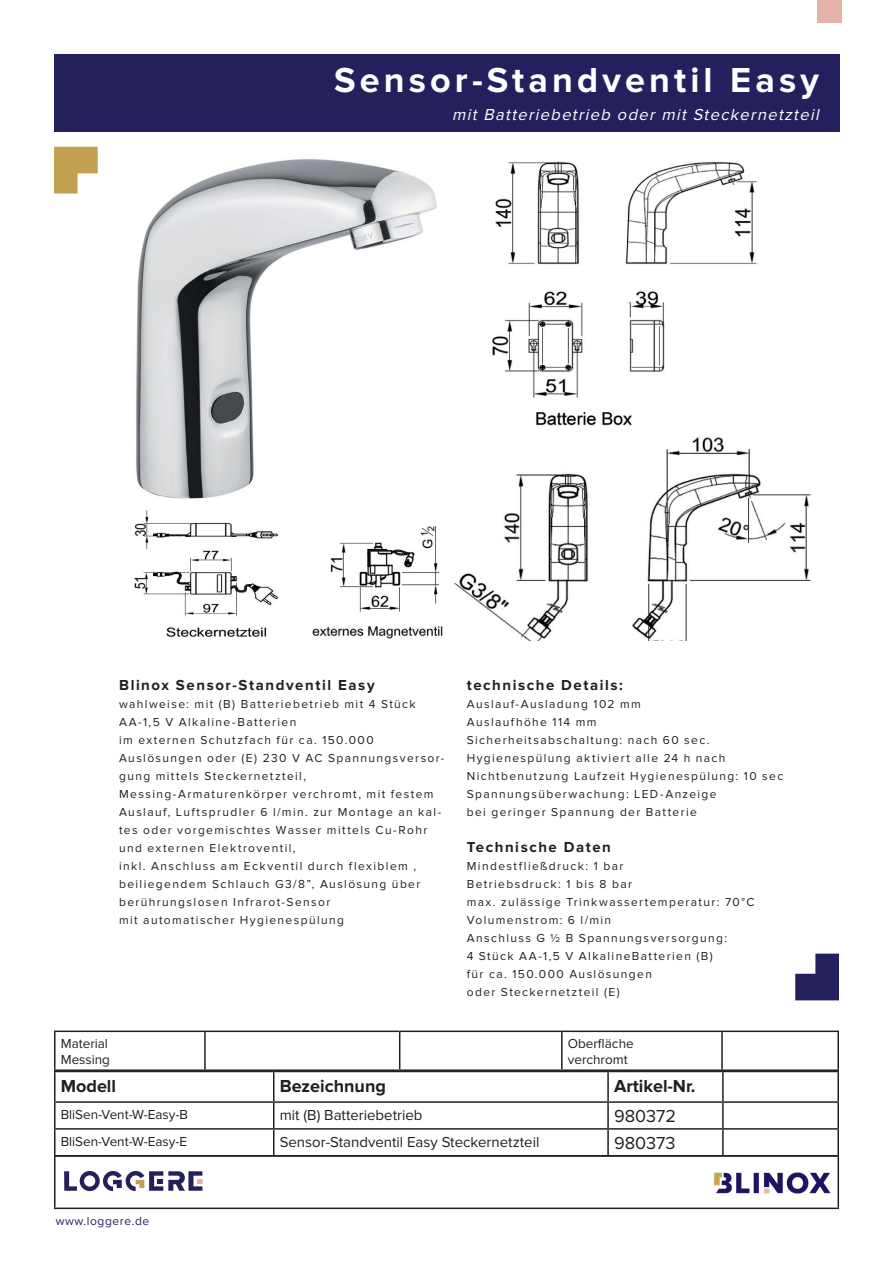
<style>
.page{position:relative;width:893px;height:1263px;background:#fff}
.page>*{position:absolute;margin:0;border:0;box-sizing:border-box;transform-origin:0 0}
.t1{font:700 36px "Proxima Nova";letter-spacing:.115em;color:#fff}
.t2{font:700 18px "Proxima Nova";color:#231f20}
.t3{font:18px "Proxima Nova";color:#231f20}
.t4{font:italic 16.5px "Proxima Nova";color:#fff}
.t5{font:700 15px "Proxima Nova";letter-spacing:.105em;color:#231f20}
.t6{font:15px "Proxima Nova";color:#231f20}
.t7{font:13.5px/16.2px "Proxima Nova";color:#231f20}
.t8{font:12px/18px "Proxima Nova";letter-spacing:.115em;color:#231f20}
.t9{font:12px "Proxima Nova";letter-spacing:.05em;color:#24205e}
</style>
<div class="page">
<img style="left:136px;top:159px;width:675px;height:481px">
<div style="left:54px;top:54px;width:785px;height:78px;background:#24205e"></div>
<hr style="left:54px;top:1155px;width:785px;height:2px;background:#231f20">
<hr style="left:54px;top:1157px;width:2px;height:50px;background:#231f20">
<hr style="left:54px;top:1207px;width:785px;height:2px;background:#231f20">
<svg style="left:795px;top:954px;width:44px;height:46px"></svg>
<svg style="left:54px;top:147px;width:44px;height:47px"></svg>
<svg style="left:64px;top:1171px;width:139px;height:20px"></svg>
<img style="left:703px;top:1156px;width:136px;height:54px">
<hr style="left:54px;top:1030px;width:151px;height:2px;background:#231f20">
<hr style="left:54px;top:1032px;width:2px;height:37px;background:#231f20">
<hr style="left:205px;top:1030px;width:195px;height:2px;background:#231f20">
<hr style="left:204px;top:1032px;width:2px;height:37px;background:#231f20">
<hr style="left:400px;top:1030px;width:162px;height:2px;background:#231f20">
<hr style="left:399px;top:1032px;width:1px;height:37px;background:#231f20">
<hr style="left:562px;top:1030px;width:160px;height:2px;background:#231f20">
<hr style="left:561px;top:1032px;width:2px;height:37px;background:#231f20">
<hr style="left:722px;top:1030px;width:117px;height:2px;background:#231f20">
<hr style="left:721px;top:1032px;width:2px;height:37px;background:#231f20">
<hr style="left:837px;top:1032px;width:2px;height:37px;background:#231f20">
<hr style="left:54px;top:1069px;width:151px;height:2px;background:#231f20">
<hr style="left:205px;top:1069px;width:195px;height:2px;background:#231f20">
<hr style="left:400px;top:1069px;width:162px;height:2px;background:#231f20">
<hr style="left:562px;top:1069px;width:160px;height:2px;background:#231f20">
<hr style="left:722px;top:1069px;width:117px;height:2px;background:#231f20">
<hr style="left:54px;top:1071px;width:220px;height:1px;background:#231f20">
<hr style="left:54px;top:1072px;width:2px;height:29px;background:#231f20">
<hr style="left:274px;top:1071px;width:334px;height:1px;background:#231f20">
<hr style="left:608px;top:1071px;width:115px;height:1px;background:#231f20">
<hr style="left:607px;top:1072px;width:2px;height:29px;background:#231f20">
<hr style="left:723px;top:1071px;width:116px;height:1px;background:#231f20">
<hr style="left:722px;top:1072px;width:2px;height:29px;background:#231f20">
<hr style="left:837px;top:1072px;width:2px;height:29px;background:#231f20">
<hr style="left:54px;top:1101px;width:220px;height:2px;background:#231f20">
<hr style="left:54px;top:1103px;width:2px;height:25px;background:#231f20">
<hr style="left:274px;top:1101px;width:334px;height:2px;background:#231f20">
<hr style="left:608px;top:1101px;width:115px;height:2px;background:#231f20">
<hr style="left:607px;top:1103px;width:2px;height:25px;background:#231f20">
<hr style="left:723px;top:1101px;width:116px;height:2px;background:#231f20">
<hr style="left:722px;top:1103px;width:2px;height:25px;background:#231f20">
<hr style="left:837px;top:1103px;width:2px;height:25px;background:#231f20">
<hr style="left:54px;top:1128px;width:220px;height:1px;background:#231f20">
<hr style="left:54px;top:1129px;width:2px;height:26px;background:#231f20">
<hr style="left:274px;top:1128px;width:334px;height:1px;background:#231f20">
<svg style="left:273px;top:1072px;width:1px;height:83px"></svg>
<hr style="left:608px;top:1128px;width:115px;height:1px;background:#231f20">
<hr style="left:607px;top:1129px;width:2px;height:26px;background:#231f20">
<hr style="left:723px;top:1128px;width:116px;height:1px;background:#231f20">
<hr style="left:722px;top:1129px;width:2px;height:26px;background:#231f20">
<hr style="left:837px;top:1129px;width:2px;height:26px;background:#231f20">
<img style="left:134px;top:503px;width:312px;height:137px">
<div style="left:817px;top:0;width:25px;height:22px;background:#e4b2a8"></div>
<p class="t1" style="left:334px;top:59px;width:486px">Sensor-Standventil Easy</p>
<p class="t4" style="left:452px;top:105px;width:372px">mit Batteriebetrieb oder mit Steckernetzteil</p>
<p class="t5" style="left:119px;top:676px;width:257px">Blinox Sensor-Standventil Easy</p>
<p class="t8" style="left:119px;top:695px;width:327px">wahlweise: mit (B) Batteriebetrieb mit 4 Stück AA-1,5 V Alkaline-Batterien<br>im externen Schutzfach für ca. 150.000<br>Auslösungen oder (E) 230 V AC Spannungsversor&shy;gung mittels Steckernetzteil, Messing-Armaturenkörper verchromt, mit festem Auslauf, Luftsprudler 6 l/min. zur Montage an kal&shy;tes oder vorgemischtes Wasser mittels Cu-Rohr und externen Elektroventil,<br>inkl. Anschluss am Eckventil durch flexiblem , beiliegendem Schlauch G3/8”, Auslösung über berührungslosen Infrarot-Sensor<br>mit automatischer Hygienespülung</p>
<p class="t5" style="left:467px;top:676px;width:158px">technische Details:</p>
<p class="t8" style="left:467px;top:695px;width:318px">Auslauf-Ausladung 102 mm<br>Auslaufhöhe 114 mm<br>Sicherheitsabschaltung: nach 60 sec.<br>Hygienespülung aktiviert alle 24 h nach Nichtbenutzung Laufzeit Hygienespülung: 10 sec Spannungsüberwachung: LED-Anzeige<br>bei geringer Spannung der Batterie</p>
<p class="t5" style="left:467px;top:838px;width:146px">Technische Daten</p>
<p class="t8" style="left:467px;top:857px;width:289px">Mindestfließdruck: 1 bar<br>Betriebsdruck: 1 bis 8 bar<br>max. zulässige Trinkwassertemperatur: 70°C<br>Volumenstrom: 6 l/min<br>Anschluss G ½ B Spannungsversorgung:<br>4 Stück AA-1,5 V AlkalineBatterien (B)<br>für ca. 150.000 Auslösungen<br>oder Steckernetzteil (E)</p>
<p class="t7" style="left:61px;top:1035px;width:51px">Material<br>Messing</p>
<p class="t7" style="left:568px;top:1035px;width:67px">Oberfläche verchromt</p>
<p class="t2" style="left:61px;top:1075px;width:57px">Modell</p>
<p class="t2" style="left:280px;top:1075px;width:108px">Bezeichnung</p>
<p class="t2" style="left:614px;top:1075px;width:83px">Artikel-Nr.</p>
<p class="t7" style="left:61px;top:1106px;width:129px">BliSen-Vent-W-Easy-B</p>
<p class="t6" style="left:280px;top:1106px;width:144px">mit (B) Batteriebetrieb</p>
<p class="t3" style="left:614px;top:1106px;width:63px">980372</p>
<p class="t7" style="left:61px;top:1133px;width:128px">BliSen-Vent-W-Easy-E</p>
<p class="t6" style="left:280px;top:1133px;width:261px">Sensor-Standventil Easy Steckernetzteil</p>
<p class="t3" style="left:614px;top:1133px;width:63px">980373</p>
<p class="t9" style="left:56px;top:1214px;width:95px">www.loggere.de</p>
</div>
